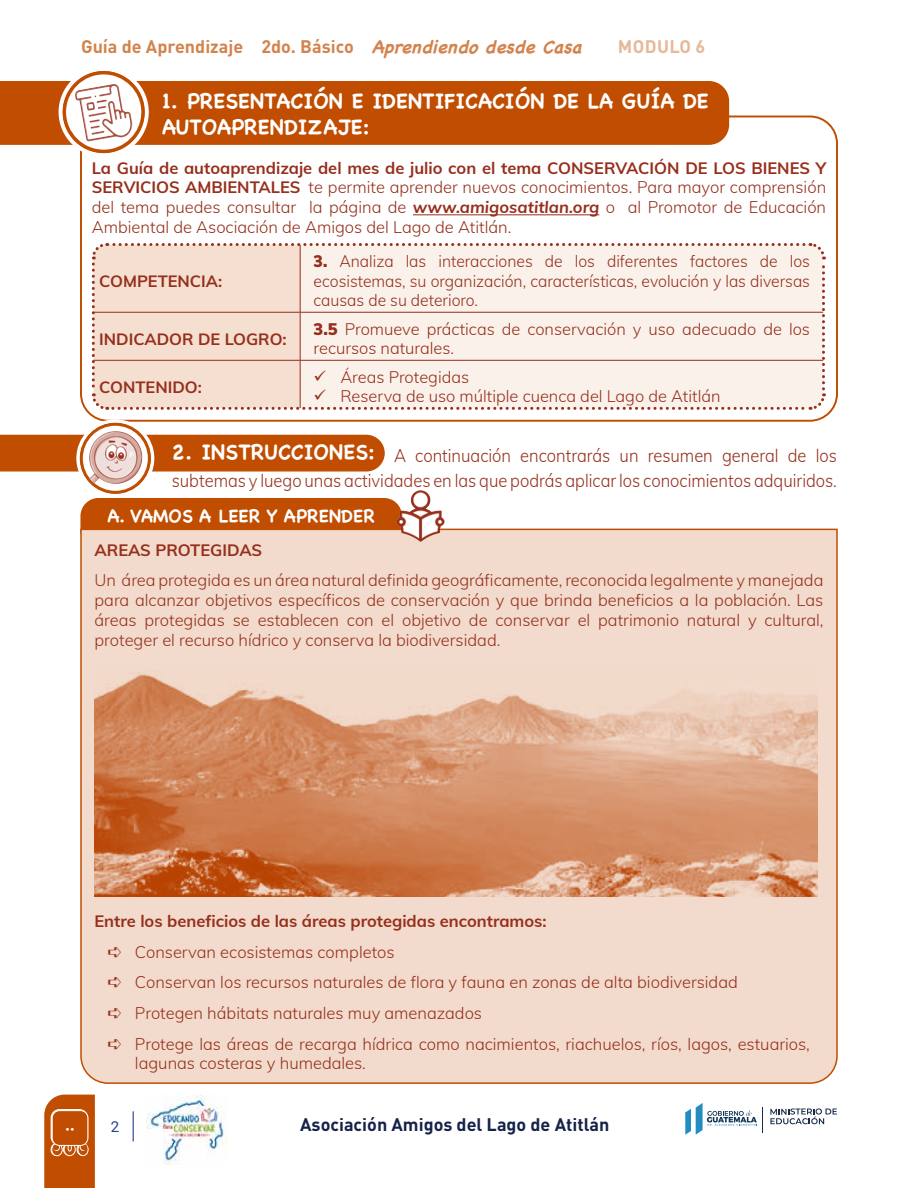
<style>
.page{position:relative;width:918px;height:1188px;background:#fff}
.page>*{position:absolute;margin:0;border:0;box-sizing:border-box;transform-origin:0 0}
.t1{font:700 21px/25.2px "Chalkboard";color:#fff}
.t2{font:300 18px/25.2px "Muli";color:#962f1b;scale:.92 1}
.t3{font:700 18px "DIN Pro";color:#d3834d}
.t4{font:700 18px "DIN Pro";color:#152249}
.t5{font:700 18px "Chalkboard";color:#fff}
.t6{font:700 18px "DIN Pro";letter-spacing:.02em;color:#e6b899}
.t7{font:18px "Ajilab'al Cholsamaj";color:#fff}
.t8{font:300 16.5px/19.8px "Muli";color:#962f1b;text-align:justify}
.t9{font:700 16.5px "Muli";color:#962f1b}
.t10{font:300 16.35px/19.6px "Muli";color:#962f1b;text-align:justify;scale:.96 1}
.t11{font:300 16.35px/19.6px "Muli";color:#962f1b}
.t12{font:700 16.35px "Muli";color:#962f1b}
.t13{font:15px "Roboto";color:#25408f}
.s1{font-family:"Chalkboard";font-style:italic}
.s2{font-weight:700}
.s3{font-weight:700;font-style:italic}
.s4{font-weight:900}
</style>
<div class="page">
<svg style="left:44px;top:1095px;width:51px;height:93px;background:#c55d18"></svg>
<div style="left:52px;top:1111px;width:36px;height:34px;background:#c04d00;border-radius:7px"></div>
<div style="left:52px;top:1110px;width:36px;height:36px;border:1px solid #fff;border-radius:7px"></div>
<hr style="left:133px;top:1111px;width:1px;height:30px;background:#25408f">
<img style="left:146px;top:1096px;width:82px;height:68px">
<svg style="left:770px;top:1108px;width:67px;height:16px"></svg>
<svg style="left:685px;top:1103px;width:78px;height:32px"></svg>
<div style="left:0;top:81px;width:729px;height:64px;background:#c04d00"></div>
<div style="left:80px;top:116px;width:758px;height:306px;border:2px solid #c04d00;border-radius:27px"></div>
<hr style="left:413px;top:214px;width:186px;height:1px;background:#962f1b">
<div style="left:0;top:435px;width:385px;height:37px;background:#c04d00"></div>
<div style="left:80px;top:498px;width:317px;height:30px;background:#c04d00"></div>
<div style="left:80px;top:528px;width:758px;height:556px;background:#f2dbcc"></div>
<img style="left:94px;top:660px;width:724px;height:236px">
<img style="left:397px;top:490px;width:43px;height:52px">
<svg style="left:61px;top:69px;width:86px;height:86px"></svg>
<div style="left:59px;top:67px;width:90px;height:90px;border:4px solid #fff;border-radius:50%"></div>
<svg style="left:64px;top:73px;width:79px;height:78px"></svg>
<div style="left:63px;top:71px;width:81px;height:82px;border:3px solid #c04d00;border-radius:50%"></div>
<img style="left:75px;top:84px;width:50px;height:58px">
<svg style="left:78px;top:421px;width:75px;height:75px"></svg>
<div style="left:76px;top:419px;width:78px;height:78px;border:3px solid #fff;border-radius:50%"></div>
<svg style="left:81px;top:424px;width:68px;height:68px"></svg>
<div style="left:80px;top:423px;width:71px;height:71px;border:3px solid #c04d00;border-radius:50%"></div>
<img style="left:92px;top:431px;width:22px;height:14px">
<svg style="left:91px;top:243px;width:735px;height:167px;background:#f6e7df"></svg>
<svg style="left:109px;top:947px;width:12px;height:10px"></svg>
<svg style="left:109px;top:977px;width:12px;height:11px"></svg>
<svg style="left:109px;top:1008px;width:12px;height:10px"></svg>
<svg style="left:109px;top:1039px;width:12px;height:10px"></svg>
<p class="t3" style="left:81px;top:32px;width:510px">Guía de Aprendizaje 2do. Básico <span class="s1">AprendiendodesdeCasa</span></p>
<p class="t6" style="left:618px;top:32px;width:89px">MODULO 6</p>
<p class="t1" style="left:162px;top:88px;width:548px">1. PRESENTACIÓN E IDENTIFICACIÓN DE LA GUÍA DE<br>AUTOAPRENDIZAJE:</p>
<p class="t8" style="left:92px;top:157px;width:736px"><span class="s2">La Guía de autoaprendizaje del mes de julio con el tema CONSERVACIÓN DE LOS BIENES Y SERVICIOS AMBIENTALES</span> te permite aprender nuevos conocimientos. Para mayor comprensión del tema puedes consultar la página de <span class="s3">www.amigosatitlan.org</span> o al Promotor de Educación Ambiental de Asociación de Amigos del Lago de Atitlán.</p>
<p class="t12" style="left:99px;top:269px;width:124px">COMPETENCIA:</p>
<p class="t10" style="left:314px;top:250px;width:519px"><span class="s4">3.</span> Analiza las interacciones de los diferentes factores de los ecosistemas, su organización, características, evolución y las diversas causas de su deterioro.</p>
<p class="t12" style="left:99px;top:327px;width:189px">INDICADOR DE LOGRO:</p>
<p class="t11" style="left:314px;top:318px;width:498px"><span class="s4">3.5</span> Promueve prácticas de conservación y uso adecuado de los recursos naturales.</p>
<p class="t12" style="left:99px;top:375px;width:104px">CONTENIDO:</p>
<p class="t11" style="left:340px;top:366px;width:382px">Áreas Protegidas<br>Reserva de uso múltiple cuenca del Lago de Atitlán</p>
<p class="t2" style="left:172px;top:442px;width:725px"><sup>2.</sup> <sup>INSTRUCCIONES:</sup> A continuación encontrarás un resumen general de los subtemas y luego unas actividades en las que podrás aplicar los conocimientos adquiridos.</p>
<p class="t5" style="left:107px;top:506px;width:269px">A. VAMOS A LEER Y APRENDER</p>
<p class="t9" style="left:94px;top:538px;width:169px">AREAS PROTEGIDAS</p>
<p class="t8" style="left:94px;top:570px;width:731px">Un área protegida es un área natural definida geográficamente, reconocida legalmente y manejada para alcanzar objetivos específicos de conservación y que brinda beneficios a la población. Las áreas protegidas se establecen con el objetivo de conservar el patrimonio natural y cultural, proteger el recurso hídrico y conserva la biodiversidad.</p>
<p class="t7" style="left:80px;top:1127px;width:6px;rotate:90deg">w</p>
<p class="t9" style="left:94px;top:909px;width:454px">Entre los beneficios de las áreas protegidas encontramos:</p>
<p class="t8" style="left:135px;top:936px;width:676px;line-height:30.6px;text-align:left">Conservan ecosistemas completos<br>Conservan los recursos naturales de flora y fauna en zonas de alta biodiversidad Protegen hábitats naturales muy amenazados<br>Protege las áreas de recarga hídrica como nacimientos, riachuelos, ríos, lagos, estuarios,</p>
<p class="t8" style="left:135px;top:1053px;width:232px">lagunas costeras y humedales.</p>
<p class="t13" style="left:111px;top:1116px;width:10px">2</p>
<p class="t4" style="left:300px;top:1109px;width:311px">Asociación Amigos del Lago de Atitlán</p>
</div>
